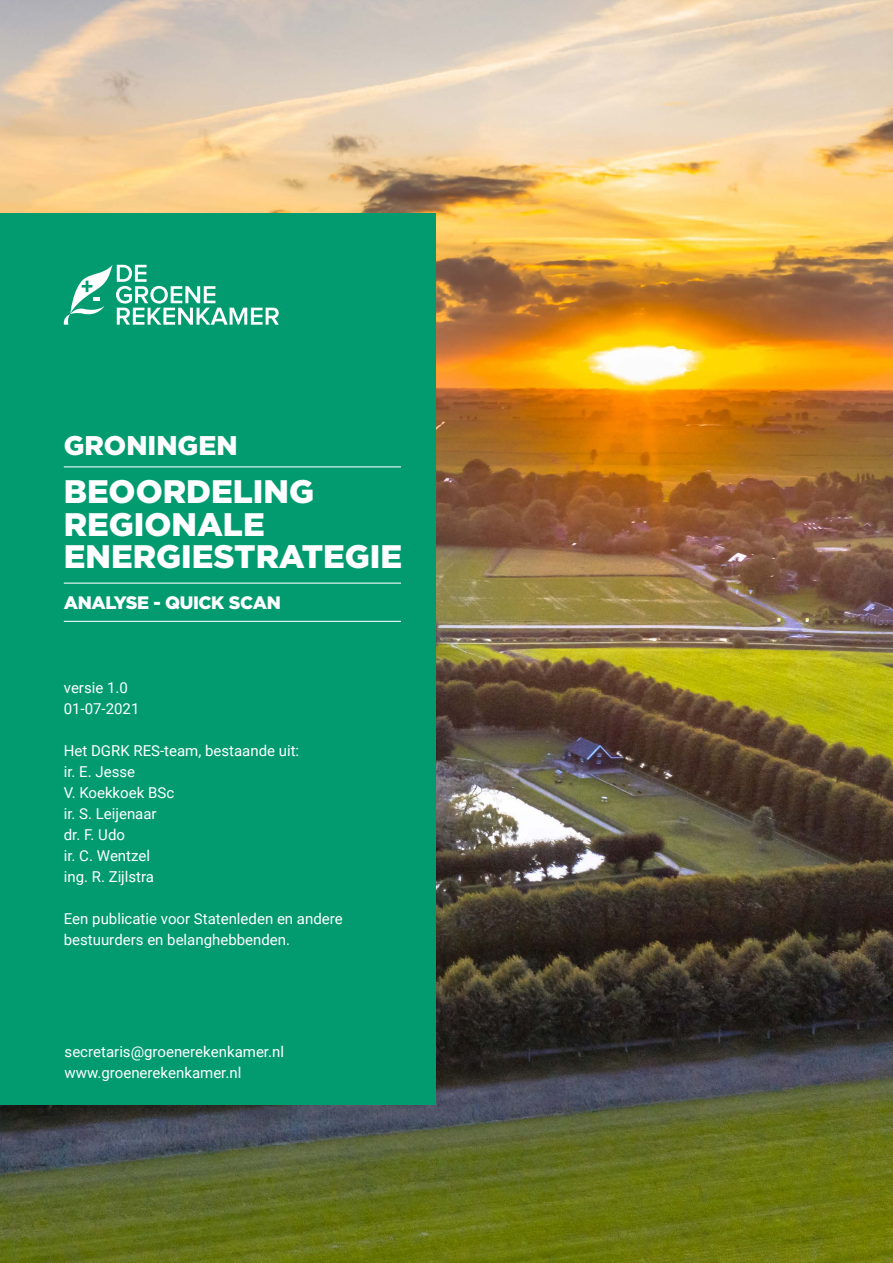
<style>
.page{position:relative;width:893px;height:1263px;background:#fff}
.page>*{position:absolute;margin:0;border:0;box-sizing:border-box;transform-origin:0 0}
.t1{font:900 32.55px/32.5px "Gotham";color:#fff}
.t2{font:900 27px "Gotham";color:#fff}
.t3{font:900 18px "Gotham";letter-spacing:-.02em;color:#fff}
.t4{font:15px/21px "Roboto";color:#fff}
</style>
<div class="page">
<img style="left:0;top:0;width:893px;height:1263px">
<div style="left:0;top:213px;width:436px;height:891px;background:#029b70"></div>
<svg style="left:64px;top:265px;width:215px;height:60px"></svg>
<hr style="left:64px;top:621px;width:337px;height:1px;background:#fff">
<hr style="left:64px;top:583px;width:337px;height:1px;background:#fff">
<hr style="left:64px;top:466px;width:337px;height:1px;background:#fff">
<h2 class="t2" style="left:64px;top:427px;width:175px">GRONINGEN</h2>
<h1 class="t1" style="left:64px;top:475px;width:340px">BEOORDELING<br>REGIONALE<br>ENERGIESTRATEGIE</h1>
<p class="t3" style="left:64px;top:590px;width:219px">ANALYSE - QUICK SCAN</p>
<p class="t4" style="left:64px;top:677px;width:77px">versie 1.0<br>01-07-2021</p>
<p class="t4" style="left:64px;top:740px;width:237px">Het DGRK RES-team, bestaande uit: ir. E. Jesse<br>V. Koekkoek BSc<br>ir. S. Leijenaar<br>dr. F. Udo<br>ir. C. Wentzel<br>ing. R. Zijlstra</p>
<p class="t4" style="left:64px;top:908px;width:281px">Een publicatie voor Statenleden en andere bestuurders en belanghebbenden.</p>
<p class="t4" style="left:65px;top:1040px;width:221px">secretaris@groenerekenkamer.nl www.groenerekenkamer.nl</p>
</div>
